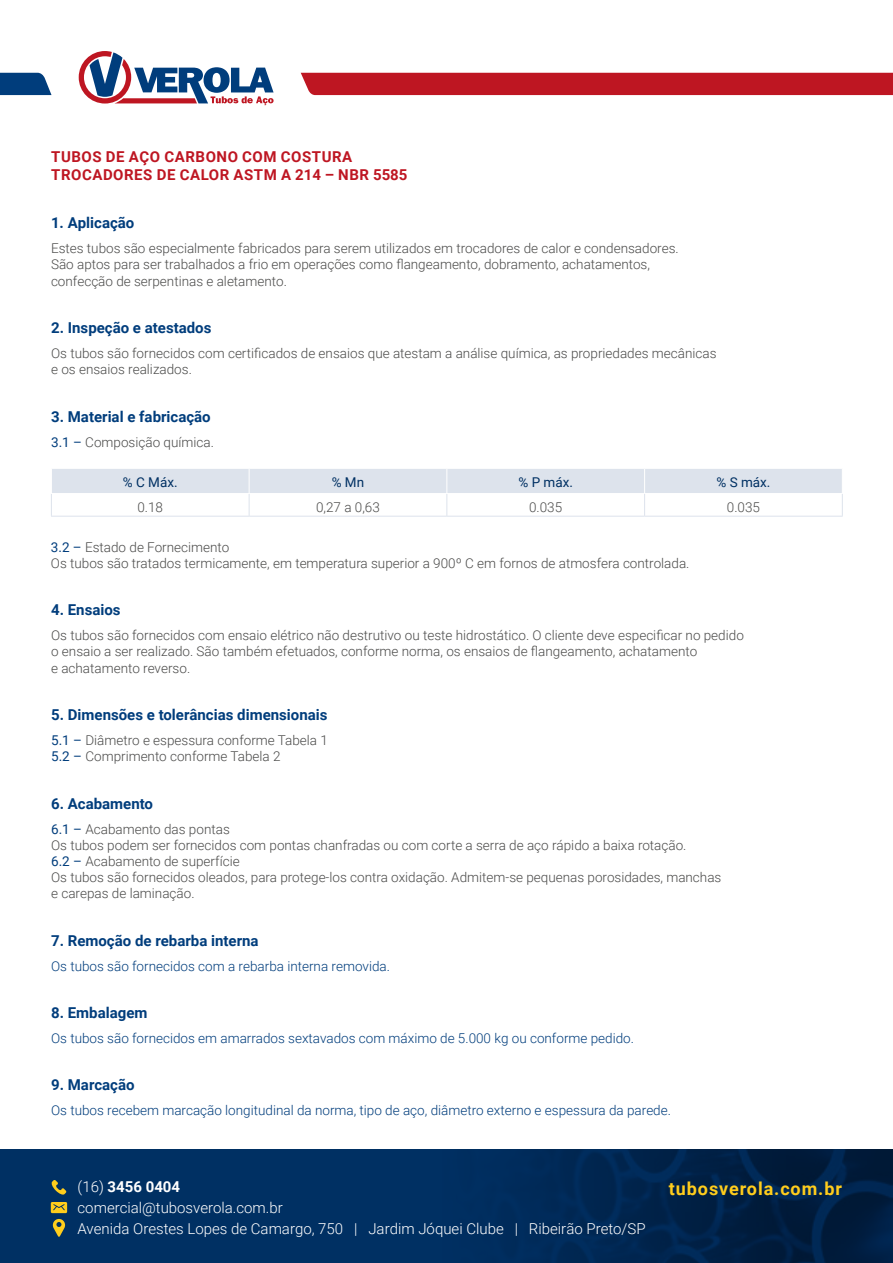
<style>
.page{position:relative;width:893px;height:1263px;background:#fff}
.page>*{position:absolute;margin:0;border:0;box-sizing:border-box;transform-origin:0 0}
.t1{font:700 18px "Roboto";letter-spacing:.05em;color:#ffcd1c}
.t2{font:700 15px "Roboto";color:#003d7c}
.t3{font:300 15px/21px "Roboto";color:#fff}
.t4{font:700 15px/18px "Roboto";letter-spacing:.035em;color:#be1622}
.t5{font:700 15px "Roboto";color:#fff}
.t6{font:300 13.5px/16.2px "Roboto";color:#4a4a49}
.t7{font:300 13.5px "Roboto";color:#003d7c}
.t8{font:13.5px "Roboto";color:#003063}
.s1{font-weight:400;color:#003d7c}
.s2{font-weight:300}
</style>
<div class="page">
<svg style="left:79px;top:51px;width:195px;height:54px"></svg>
<div style="left:301px;top:73px;width:592px;height:22px;background:#be1622"></div>
<svg style="left:0;top:73px;width:52px;height:22px"></svg>
<div style="left:0;top:1149px;width:893px;height:114px;background:#003063"></div>
<img style="left:523px;top:1149px;width:370px;height:114px">
<svg style="left:51px;top:1180px;width:15px;height:15px"></svg>
<svg style="left:51px;top:1202px;width:16px;height:11px"></svg>
<svg style="left:53px;top:1219px;width:12px;height:18px"></svg>
<hr style="left:51px;top:516px;width:198px;height:1px;background:#dde3ec">
<hr style="left:249px;top:516px;width:198px;height:1px;background:#dde3ec">
<hr style="left:447px;top:516px;width:198px;height:1px;background:#dde3ec">
<hr style="left:645px;top:516px;width:198px;height:1px;background:#dde3ec">
<svg style="left:51px;top:469px;width:792px;height:47px"></svg>
<hr style="left:51px;top:493px;width:198px;height:1px;background:#fff">
<hr style="left:249px;top:493px;width:198px;height:1px;background:#fff">
<hr style="left:447px;top:493px;width:198px;height:1px;background:#fff">
<hr style="left:645px;top:493px;width:198px;height:1px;background:#fff">
<p class="t4" style="left:51px;top:148px;width:358px">TUBOS DE AÇO CARBONO COM COSTURA<br>TROCADORES DE CALOR ASTM A 214 – NBR 5585</p>
<p class="t2" style="left:51px;top:212px;width:85px">1. Aplicação</p>
<p class="t6" style="left:51px;top:240px;width:629px">Estes tubos são especialmente fabricados para serem utilizados em trocadores de calor e condensadores.<br>São aptos para ser trabalhados a frio em operações como flangeamento, dobramento, achatamentos, confecção de serpentinas e aletamento.</p>
<p class="t2" style="left:51px;top:317px;width:162px">2. Inspeção e atestados</p>
<p class="t6" style="left:51px;top:345px;width:667px">Os tubos são fornecidos com certificados de ensaios que atestam a análise química, as propriedades mecânicas e os ensaios realizados.</p>
<p class="t2" style="left:51px;top:406px;width:161px">3. Material e fabricação</p>
<p class="t6" style="left:51px;top:433px;width:164px"><span class="s1">3.1 –</span> Composição química.</p>
<p class="t8" style="left:123px;top:472px;width:56px">% C Máx.</p>
<p class="t8" style="left:332px;top:472px;width:34px">% Mn</p>
<p class="t8" style="left:518px;top:472px;width:56px">% P máx.</p>
<p class="t8" style="left:716px;top:472px;width:55px">% S máx.</p>
<p class="t6" style="left:137px;top:498px;width:27px">0.18</p>
<p class="t6" style="left:316px;top:498px;width:65px">0,27 a 0,63</p>
<p class="t6" style="left:529px;top:498px;width:35px">0.035</p>
<p class="t6" style="left:727px;top:498px;width:35px">0.035</p>
<p class="t6" style="left:51px;top:538px;width:640px"><span class="s1">3.2 –</span> Estado de Fornecimento<br>Os tubos são tratados termicamente, em temperatura superior a 900º C em fornos de atmosfera controlada.</p>
<p class="t2" style="left:51px;top:600px;width:71px">4. Ensaios</p>
<p class="t6" style="left:51px;top:627px;width:694px">Os tubos são fornecidos com ensaio elétrico não destrutivo ou teste hidrostático. O cliente deve especificar no pedido o ensaio a ser realizado. São também efetuados, conforme norma, os ensaios de flangeamento, achatamento<br>e achatamento reverso.</p>
<p class="t2" style="left:51px;top:704px;width:278px">5. Dimensões e tolerâncias dimensionais</p>
<p class="t6" style="left:51px;top:731px;width:278px"><span class="s1">5.1 –</span> Diâmetro e espessura conforme Tabela 1<br><span class="s1">5.2 –</span> Comprimento conforme Tabela 2</p>
<p class="t2" style="left:51px;top:793px;width:103px">6. Acabamento</p>
<p class="t6" style="left:51px;top:820px;width:672px"><span class="s1">6.1 –</span> Acabamento das pontas<br>Os tubos podem ser fornecidos com pontas chanfradas ou com corte a serra de aço rápido a baixa rotação.<br><span class="s1">6.2 –</span> Acabamento de superfície<br>Os tubos são fornecidos oleados, para protege-los contra oxidação. Admitem-se pequenas porosidades, manchas e carepas de laminação.</p>
<p class="t2" style="left:51px;top:930px;width:209px">7. Remoção de rebarba interna</p>
<p class="t7" style="left:51px;top:956px;width:340px">Os tubos são fornecidos com a rebarba interna removida.</p>
<p class="t2" style="left:51px;top:1002px;width:98px">8. Embalagem</p>
<p class="t7" style="left:51px;top:1028px;width:584px">Os tubos são fornecidos em amarrados sextavados com máximo de 5.000 kg ou conforme pedido.</p>
<p class="t2" style="left:51px;top:1074px;width:85px">9. Marcação</p>
<p class="t7" style="left:51px;top:1101px;width:621px">Os tubos recebem marcação longitudinal da norma, tipo de aço, diâmetro externo e espessura da parede.</p>
<p class="t5" style="left:78px;top:1176px;width:104px"><span class="s2">(16)</span> 3456 0404</p>
<h1 class="t1" style="left:669px;top:1176px;width:174px">tubosverola.com.br</h1>
<p class="t3" style="left:78px;top:1196px;width:570px">comercial@tubosverola.com.br<br>Avenida Orestes Lopes de Camargo, 750 | Jardim Jóquei Clube | Ribeirão Preto/SP</p>
</div>
